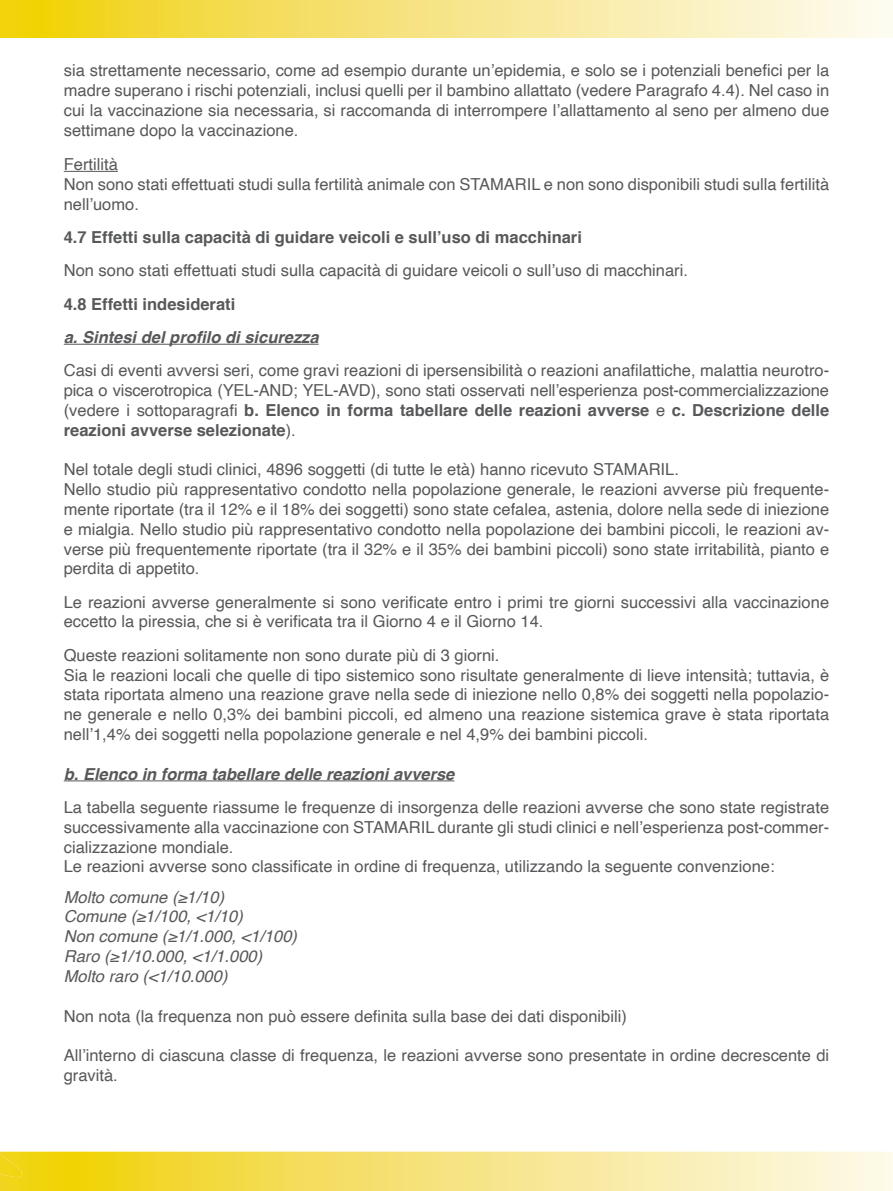
<style>
.page{position:relative;width:893px;height:1191px;background:#fff}
.page>*{position:absolute;margin:0;border:0;box-sizing:border-box;transform-origin:0 0}
.t1{font:16.5px/19.8px "Helvetica";color:#57585a}
.t2{font:italic 16.5px/19.8px "Helvetica";color:#57585a}
.t3{font:700 16.5px "Helvetica";color:#57585a}
.t4{font:italic 700 16.5px "Helvetica";color:#57585a}
.s1{font-weight:700}
</style>
<div class="page">
<svg style="left:0;top:0;width:893px;height:37px;background:#f6e583"></svg>
<svg style="left:0;top:1151px;width:893px;height:40px;background:#f6e47c"></svg>
<hr style="left:64px;top:171px;width:54px;height:1px;background:#57585a">
<hr style="left:64px;top:344px;width:255px;height:1px;background:#57585a">
<hr style="left:64px;top:780px;width:390px;height:1px;background:#57585a">
<p class="t1" style="left:64px;top:61px;width:767px;text-align:justify">sia strettamente necessario, come ad esempio durante un’epidemia, e solo se i potenziali benefici per la madre superano i rischi potenziali, inclusi quelli per il bambino allattato (vedere Paragrafo 4.4). Nel caso in cui la vaccinazione sia necessaria, si raccomanda di interrompere l’allattamento al seno per almeno due settimane dopo la vaccinazione.</p>
<p class="t1" style="left:64px;top:155px;width:767px">Fertilità<br>Non sono stati effettuati studi sulla fertilità animale con STAMARIL e non sono disponibili studi sulla fertilità nell’uomo.</p>
<p class="t3" style="left:64px;top:224px;width:520px">4.7 Effetti sulla capacità di guidare veicoli e sull’uso di macchinari</p>
<p class="t1" style="left:64px;top:261px;width:626px">Non sono stati effettuati studi sulla capacità di guidare veicoli o sull’uso di macchinari.</p>
<p class="t3" style="left:64px;top:290px;width:173px">4.8 Effetti indesiderati</p>
<p class="t4" style="left:64px;top:323px;width:256px">a. Sintesi del profilo di sicurezza</p>
<p class="t1" style="left:64px;top:361px;width:767px;text-align:justify">Casi di eventi avversi seri, come gravi reazioni di ipersensibilità o reazioni anafilattiche, malattia neurotro&shy;pica o viscerotropica (YEL-AND; YEL-AVD), sono stati osservati nell’esperienza post-commercializzazione (vedere i sottoparagrafi <span class="s1">b. Elenco in forma tabellare delle reazioni avverse</span> e <span class="s1">c. Descrizione delle reazioni avverse selezionate</span>).</p>
<p class="t1" style="left:64px;top:460px;width:767px">Nel totale degli studi clinici, 4896 soggetti (di tutte le età) hanno ricevuto STAMARIL.<br>Nello studio più rappresentativo condotto nella popolazione generale, le reazioni avverse più frequente&shy;mente riportate (tra il 12% e il 18% dei soggetti) sono state cefalea, astenia, dolore nella sede di iniezione e mialgia. Nello studio più rappresentativo condotto nella popolazione dei bambini piccoli, le reazioni av&shy;verse più frequentemente riportate (tra il 32% e il 35% dei bambini piccoli) sono state irritabilità, pianto e perdita di appetito.</p>
<p class="t1" style="left:64px;top:592px;width:767px">Le reazioni avverse generalmente si sono verificate entro i primi tre giorni successivi alla vaccinazione eccetto la piressia, che si è verificata tra il Giorno 4 e il Giorno 14.</p>
<p class="t1" style="left:64px;top:645px;width:767px">Queste reazioni solitamente non sono durate più di 3 giorni.<br>Sia le reazioni locali che quelle di tipo sistemico sono risultate generalmente di lieve intensità; tuttavia, è stata riportata almeno una reazione grave nella sede di iniezione nello 0,8% dei soggetti nella popolazio&shy;ne generale e nello 0,3% dei bambini piccoli, ed almeno una reazione sistemica grave è stata riportata nell’1,4% dei soggetti nella popolazione generale e nel 4,9% dei bambini piccoli.</p>
<p class="t4" style="left:64px;top:760px;width:392px">b. Elenco in forma tabellare delle reazioni avverse</p>
<p class="t1" style="left:64px;top:797px;width:767px">La tabella seguente riassume le frequenze di insorgenza delle reazioni avverse che sono state registrate successivamente alla vaccinazione con STAMARIL durante gli studi clinici e nell’esperienza post-commer&shy;cializzazione mondiale.<br>Le reazioni avverse sono classificate in ordine di frequenza, utilizzando la seguente convenzione:</p>
<p class="t2" style="left:64px;top:887px;width:235px">Molto comune (≥1/10)<br>Comune (≥1/100, &lt;1/10)<br>Non comune (≥1/1.000, &lt;1/100)<br>Raro (≥1/10.000, &lt;1/1.000)<br>Molto raro (&lt;1/10.000)</p>
<p class="t1" style="left:64px;top:1006px;width:565px">Non nota (la frequenza non può essere definita sulla base dei dati disponibili)</p>
<p class="t1" style="left:64px;top:1046px;width:767px">All’interno di ciascuna classe di frequenza, le reazioni avverse sono presentate in ordine decrescente di gravità.</p>
</div>
